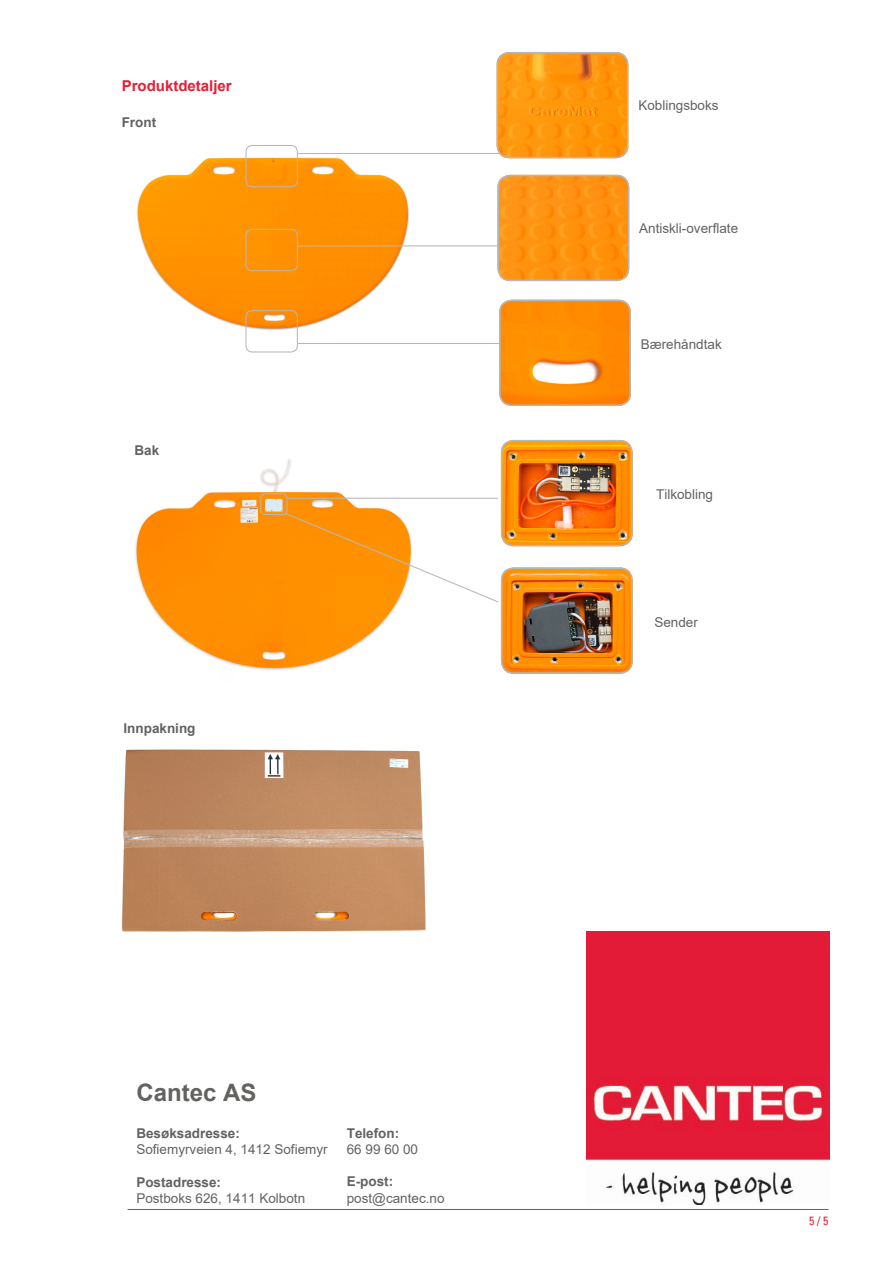
<style>
.page{position:relative;width:893px;height:1263px;background:#fff}
.page>*{position:absolute;margin:0;border:0;box-sizing:border-box;transform-origin:0 0}
.t1{font:700 24px "Arial";color:#626261}
.t2{font:700 15px "Arial";color:#e61d35}
.t3{font:13.5px "Arial";color:#626261}
.t4{font:700 13.5px "Arial";color:#626261}
.t5{font:condensed 12px "Univers";color:#e61d35}
</style>
<div class="page">
<img style="left:135px;top:459px;width:296px;height:211px">
<img style="left:497px;top:52px;width:131px;height:106px">
<div style="left:497px;top:52px;width:131px;height:106px;border:2px solid #b6b7b8;border-radius:12px"></div>
<img style="left:499px;top:300px;width:132px;height:106px">
<div style="left:499px;top:300px;width:132px;height:106px;border:2px solid #b6b7b8;border-radius:12px"></div>
<img style="left:499px;top:175px;width:130px;height:106px">
<div style="left:497px;top:175px;width:132px;height:106px;border:2px solid #b6b7b8;border-radius:12px"></div>
<img style="left:501px;top:570px;width:132px;height:104px">
<div style="left:501px;top:567px;width:132px;height:107px;border:2px solid #b6b7b8;border-radius:12px"></div>
<img style="left:501px;top:440px;width:132px;height:106px">
<div style="left:501px;top:440px;width:132px;height:106px;border:2px solid #b6b7b8;border-radius:12px"></div>
<img style="left:137px;top:145px;width:295px;height:185px">
<div style="left:245px;top:229px;width:53px;height:42px;border:1px solid #b6b7b8;border-radius:6px"></div>
<div style="left:245px;top:145px;width:53px;height:42px;border:1px solid #b6b7b8;border-radius:6px"></div>
<div style="left:245px;top:310px;width:53px;height:42px;border:1px solid #b6b7b8;border-radius:6px"></div>
<hr style="left:298px;top:153px;width:202px;height:1px;background:#b6b7b8">
<hr style="left:298px;top:245px;width:202px;height:1px;background:#b6b7b8">
<hr style="left:298px;top:343px;width:202px;height:1px;background:#b6b7b8">
<hr style="left:288px;top:498px;width:210px;height:1px;background:#b6b7b8">
<img style="left:121px;top:749px;width:305px;height:183px">
<hr style="left:128px;top:1209px;width:701px;height:1px;background:#626261">
<div style="left:260px;top:493px;width:28px;height:22px;border:1px solid #b6b7b8;border-radius:4px"></div>
<svg style="left:284px;top:512px;width:214px;height:91px"></svg>
<img style="left:586px;top:931px;width:244px;height:273px">
<p class="t2" style="left:122px;top:75px;width:112px">Produktdetaljer</p>
<p class="t4" style="left:122px;top:113px;width:36px">Front</p>
<p class="t4" style="left:134px;top:441px;width:26px">Bak</p>
<p class="t4" style="left:123px;top:718px;width:74px">Innpakning</p>
<h1 class="t1" style="left:136px;top:1076px;width:122px">Cantec AS</h1>
<p class="t4" style="left:136px;top:1124px;width:105px">Besøksadresse:</p>
<p class="t3" style="left:136px;top:1140px;width:193px">Sofiemyrveien 4, 1412 Sofiemyr</p>
<p class="t4" style="left:136px;top:1172px;width:86px">Postadresse:</p>
<p class="t3" style="left:136px;top:1189px;width:170px">Postboks 626, 1411 Kolbotn</p>
<p class="t4" style="left:347px;top:1123px;width:54px">Telefon:</p>
<p class="t3" style="left:347px;top:1140px;width:73px">66 99 60 00</p>
<p class="t4" style="left:347px;top:1172px;width:48px">E-post:</p>
<p class="t3" style="left:347px;top:1188px;width:99px">post@cantec.no</p>
<p class="t3" style="left:638px;top:96px;width:82px">Koblingsboks</p>
<p class="t3" style="left:639px;top:219px;width:101px">Antiskli-overflate</p>
<p class="t3" style="left:641px;top:335px;width:83px">Bærehåndtak</p>
<p class="t3" style="left:656px;top:485px;width:59px">Tilkobling</p>
<p class="t3" style="left:654px;top:613px;width:45px">Sender</p>
<p class="t5" style="left:809px;top:1213px;width:21px">5 / 5</p>
</div>
